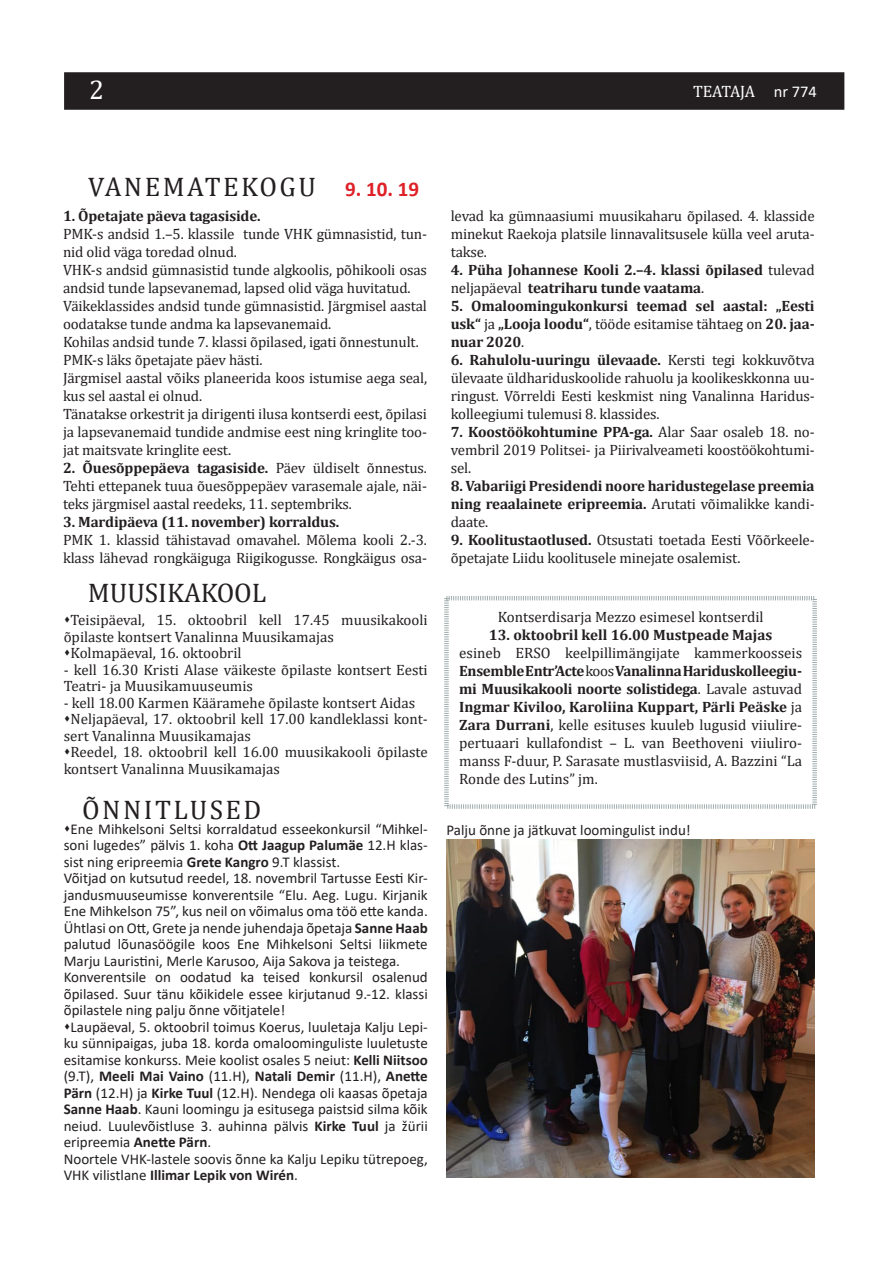
<style>
.page{position:relative;width:893px;height:1263px;background:#fff}
.page>*{position:absolute;margin:0;border:0;box-sizing:border-box;transform-origin:0 0}
.t1{font:27px "Cambria";letter-spacing:.09em;color:#231f20}
.t2{font:27px "Cambria";color:#231f20}
.t3{font:27px "Cambria";color:#fff}
.t4{font:700 21px "Calibri";color:#df2027}
.t5{font:16.5px "Cambria";letter-spacing:-.015em;color:#fff}
.t6{font:15px/18px "Cambria";letter-spacing:-.01em;color:#231f20}
.t7{font:15px/16.5px "Calibri";color:#231f20;text-align:justify}
.t8{font:700 15px/18px "Cambria";letter-spacing:-.01em;color:#231f20;text-align:justify}
.s1{font-family:"Calibri"}
.s2{font-weight:700}
.s3{font-weight:400}
</style>
<div class="page">
<div style="left:64px;top:72px;width:780px;height:38px;background:#231f20"></div>
<svg style="left:444px;top:596px;width:373px;height:213px"></svg>
<img style="left:447px;top:840px;width:367px;height:338px">
<p class="t3" style="left:89px;top:74px;width:16px">2</p>
<p class="t5" style="left:693px;top:82px;width:125px">TEATAJA <span class="s1">nr 774</span></p>
<p class="t1" style="left:88px;top:171px;width:229px">VANEMATEKOGU</p>
<p class="t4" style="left:345px;top:174px;width:75px">9. 10. 19</p>
<p class="t8" style="left:63px;top:206px;width:199px">1. Õpetajate päeva tagasiside.</p>
<p class="t6" style="left:63px;top:224px;width:365px">PMK-s andsid 1.–5. klassile tunde VHK gümnasistid, tun&shy;nid olid väga toredad olnud.</p>
<p class="t6" style="left:63px;top:260px;width:366px">VHK-s andsid gümnasistid tunde algkoolis, põhikooli osas andsid tunde lapsevanemad, lapsed olid väga huvitatud.</p>
<p class="t6" style="left:63px;top:296px;width:365px">Väikeklassides andsid tunde gümnasistid. Järgmisel aastal oodatakse tunde andma ka lapsevanemaid.</p>
<p class="t6" style="left:63px;top:332px;width:357px">Kohilas andsid tunde 7. klassi õpilased, igati õnnestunult.</p>
<p class="t6" style="left:63px;top:350px;width:201px">PMK-s läks õpetajate päev hästi.</p>
<p class="t6" style="left:63px;top:368px;width:366px">Järgmisel aastal võiks planeerida koos istumise aega seal, kus sel aastal ei olnud.</p>
<p class="t6" style="left:63px;top:404px;width:365px;text-align:justify">Tänatakse orkestrit ja dirigenti ilusa kontserdi eest, õpilasi ja lapsevanemaid tundide andmise eest ning kringlite too&shy;jat maitsvate kringlite eest.</p>
<p class="t6" style="left:63px;top:458px;width:365px;text-align:justify"><span class="s2">2. Õuesõppepäeva tagasiside.</span> Päev üldiselt õnnestus.<br>Tehti ettepanek tuua õuesõppepäev varasemale ajale, näi&shy;teks järgmisel aastal reedeks, 11. septembriks.</p>
<p class="t8" style="left:63px;top:512px;width:278px">3. Mardipäeva (11. november) korraldus.</p>
<p class="t6" style="left:63px;top:530px;width:365px">PMK 1. klassid tähistavad omavahel. Mõlema kooli 2.-3. klass lähevad rongkäiguga Riigikogusse. Rongkäigus osa-</p>
<p class="t2" style="left:88px;top:577px;width:180px">MUUSIKAKOOL</p>
<p class="t6" style="left:64px;top:612px;width:366px;line-height:16.5px">▲Teisipäeval, 15. oktoobril kell 17.45 muusikakooli õpilaste kontsert Vanalinna Muusikamajas</p>
<p class="t6" style="left:64px;top:644px;width:180px">▲Kolmapäeval, 16. oktoobril</p>
<p class="t6" style="left:64px;top:661px;width:366px;line-height:16.5px">- kell 16.30 Kristi Alase väikeste õpilaste kontsert Eesti<br>Teatri- ja Muusikamuuseumis</p>
<p class="t6" style="left:64px;top:693px;width:353px">- kell 18.00 Karmen Kääramehe õpilaste kontsert Aidas</p>
<p class="t6" style="left:64px;top:711px;width:366px;line-height:16.5px">▲Neljapäeval, 17. oktoobril kell 17.00 kandleklassi kont&shy;sert Vanalinna Muusikamajas</p>
<p class="t6" style="left:64px;top:744px;width:366px;line-height:16.5px">▲Reedel, 18. oktoobril kell 16.00 muusikakooli õpilaste kontsert Vanalinna Muusikamajas</p>
<p class="t1" style="left:82px;top:794px;width:181px">ÕNNITLUSED</p>
<p class="t7" style="left:64px;top:820px;width:365px">▲Ene Mihkelsoni Seltsi korraldatud esseekonkursil “Mihkel&shy;soni lugedes” pälvis 1. koha <span class="s2">Ott Jaagup Palumäe</span> 12.H klas&shy;sist ning eripreemia <span class="s2">Grete Kangro</span> 9.T klassist.</p>
<p class="t7" style="left:64px;top:870px;width:365px">Võitjad on kutsutud reedel, 18. novembril Tartusse Eesti Kir&shy;jandusmuuseumisse konverentsile “Elu. Aeg. Lugu. Kirjanik Ene Mihkelson 75”, kus neil on võimalus oma töö ette kanda.<br>Ühtlasi on Ott, Grete ja nende juhendaja õpetaja <span class="s2">Sanne Haab </span>palutud lõunasöögile koos Ene Mihkelsoni Seltsi liikmete Marju Lauristini, Merle Karusoo, Aija Sakova ja teistega.</p>
<p class="t7" style="left:64px;top:969px;width:365px">Konverentsile on oodatud ka teised konkursil osalenud õpilased. Suur tänu kõikidele essee kirjutanud 9.-12. klassi õpilastele ning palju õnne võitjatele!</p>
<p class="t7" style="left:64px;top:1018px;width:366px">▲Laupäeval, 5. oktoobril toimus Koerus, luuletaja Kalju Lepi&shy;ku sünnipaigas, juba 18. korda omaloominguliste luuletuste esitamise konkurss. Meie koolist osales 5 neiut: <span class="s2">Kelli Niitsoo </span>(9.T), <span class="s2">Meeli Mai Vaino</span> (11.H), <span class="s2">Natali Demir</span> (11.H), <span class="s2">Anette Pärn</span> (12.H) ja <span class="s2">Kirke Tuul</span> (12.H). Nendega oli kaasas õpetaja <span class="s2">Sanne Haab</span>. Kauni loomingu ja esitusega paistsid silma kõik neiud. Luulevõistluse 3. auhinna pälvis <span class="s2">Kirke Tuul</span> ja žürii eripreemia <span class="s2">Anette Pärn</span>.</p>
<p class="t7" style="left:64px;top:1150px;width:365px">Noortele VHK-lastele soovis õnne ka Kalju Lepiku tütrepoeg,<br>VHK vilistlane <span class="s2">Illimar Lepik von Wirén</span>.</p>
<p class="t6" style="left:451px;top:206px;width:365px;text-align:justify">levad ka gümnaasiumi muusikaharu õpilased. 4. klasside minekut Raekoja platsile linnavalitsusele külla veel aruta&shy;takse.</p>
<p class="t8" style="left:451px;top:260px;width:365px">4. Püha Johannese Kooli 2.–4. klassi õpilased <span class="s3">tulevad neljapäeval</span> teatriharu tunde vaatama<span class="s3">.</span></p>
<p class="t8" style="left:451px;top:296px;width:365px">5. Omaloomingukonkursi teemad sel aastal: „Eesti usk“ <span class="s3">ja</span> „Looja loodu“<span class="s3">, tööde esitamise tähtaeg on</span> 20. jaa&shy;nuar 2020<span class="s3">.</span></p>
<p class="t6" style="left:451px;top:350px;width:365px;text-align:justify"><span class="s2">6. Rahulolu-uuringu ülevaade.</span> Kersti tegi kokkuvõtva ülevaate üldhariduskoolide rahuolu ja koolikeskkonna uu&shy;ringust. Võrreldi Eesti keskmist ning Vanalinna Haridus&shy;kolleegiumi tulemusi 8. klassides.</p>
<p class="t6" style="left:451px;top:422px;width:365px;text-align:justify"><span class="s2">7. Koostöökohtumine PPA-ga.</span> Alar Saar osaleb 18. no&shy;vembril 2019 Politsei- ja Piirivalveameti koostöökohtumi&shy;sel.</p>
<p class="t8" style="left:451px;top:476px;width:365px">8. Vabariigi Presidendi noore haridustegelase preemia ning reaalainete eripreemia. <span class="s3">Arutati võimalikke kandi&shy;daate.</span></p>
<p class="t6" style="left:451px;top:530px;width:365px"><span class="s2">9. Koolitustaotlused.</span> Otsustati toetada Eesti Võõrkeele&shy;õpetajate Liidu koolitusele minejate osalemist.</p>
<p class="t6" style="left:498px;top:608px;width:267px">Kontserdisarja Mezzo esimesel kontserdil</p>
<p class="t8" style="left:489px;top:626px;width:285px">13. oktoobril kell 16.00 Mustpeade Majas</p>
<p class="t6" style="left:459px;top:644px;width:344px;text-align:justify">esineb ERSO keelpillimängijate kammerkoosseis <span class="s2">Ensemble Entr’Acte</span> koos <span class="s2">Vanalinna Hariduskolleegiu&shy;mi Muusikakooli noorte solistidega</span>. Lavale astuvad <span class="s2">Ingmar Kiviloo, Karoliina Kuppart, Pärli Peäske</span> ja <span class="s2">Zara Durrani</span>, kelle esituses kuuleb lugusid viiulire&shy;pertuaari kullafondist – L. van Beethoveni viiuliro&shy;manss F-duur, P. Sarasate mustlasviisid, A. Bazzini “La Ronde des Lutins” jm.</p>
<p class="t7" style="left:446px;top:821px;width:246px">Palju õnne ja jätkuvat loomingulist indu!</p>
</div>
